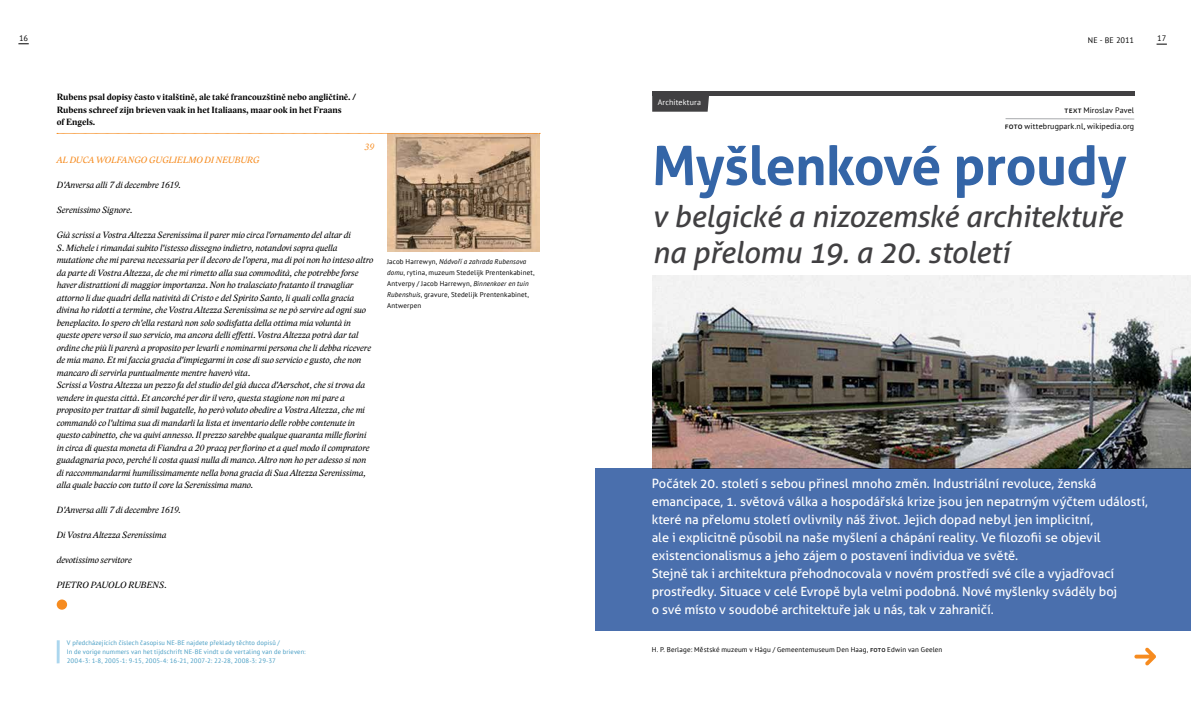
<style>
.page{position:relative;width:1191px;height:709px;background:#fff}
.page>*{position:absolute;margin:0;border:0;box-sizing:border-box;transform-origin:0 0}
.t1{font:700 54px "Aller";letter-spacing:-.015em;color:#3465a7}
.t2{font:italic 30px/36px "Aller";letter-spacing:-.015em;color:#414042}
.t3{font:12.8px/18px "Aller";letter-spacing:-.005em;color:#fff}
.t4{font:italic 9.3px/12.5px "Lido STF";letter-spacing:-.005em;color:#000}
.t5{font:700 9.3px/12.5px "Lido STF";letter-spacing:.005em;color:#000}
.t6{font:italic 9.3px "Lido STF";letter-spacing:.01em;color:#f68b1f}
.t7{font:8px/16px "PT Sans";letter-spacing:.01em;color:#000;text-align:right}
.t8{font:8px "PT Sans";letter-spacing:.015em;color:#fff}
.t9{font:7px/11px "PT Sans";letter-spacing:.02em;color:#000}
.t10{font:6.5px/9px "PT Sans";letter-spacing:.02em;color:#459cc3}
.s1{font-style:italic}
.s2{font-family:"Aller"}
</style>
<div class="page">
<img style="left:652px;top:275px;width:539px;height:193px">
<div style="left:595px;top:468px;width:596px;height:162px;background:#4a6fad"></div>
<img style="left:387px;top:134px;width:153px;height:117px">
<hr style="left:57px;top:640px;width:3px;height:23px;background:#abd6ee">
<div style="left:57px;top:599px;width:10px;height:10px;background:#f68b1f;border-radius:50%"></div>
<svg style="left:57px;top:133px;width:483px;height:1px"></svg>
<svg style="left:1005px;top:118px;width:130px;height:2px"></svg>
<svg style="left:652px;top:96px;width:57px;height:16px"></svg>
<hr style="left:652px;top:92px;width:482px;height:4px;background:#414042">
<svg style="left:1134px;top:647px;width:22px;height:18px"></svg>
<p class="t7" style="left:19px;top:30px;width:11px">16</p>
<p class="t7" style="left:1087px;top:32px;width:48px">NE - BE 2011</p>
<p class="t7" style="left:1157px;top:30px;width:11px">17</p>
<p class="t5" style="left:57px;top:91px;width:301px">Rubens psal dopisy často v italštině, ale také francouzštině nebo angličtině. /<br>Rubens schreef zijn brieven vaak in het Italiaans, maar ook in het Fraans<br>of Engels.</p>
<p class="t6" style="left:57px;top:155px;width:205px">AL DUCA WOLFANGO GUGLIELMO DI NEUBURG</p>
<p class="t4" style="left:57px;top:179px;width:126px">D'Anversa alli 7 di decembre 1619.</p>
<p class="t4" style="left:57px;top:204px;width:77px">Serenissimo Signore.</p>
<p class="t4" style="left:57px;top:229px;width:318px">Già scrissi a Vostra Altezza Serenissima il parer mio circa l'ornamento del altar di<br>S. Michele i rimandai subito l'istesso dissegno indietro, notandovi sopra quella mutatione che mi pareva necessaria per il decoro de l'opera, ma di poi non ho inteso altro da parte di Vostra Altezza, de che mi rimetto alla sua commodità, che potrebbe forse haver distrattioni di maggior importanza. Non ho tralasciato fratanto il travagliar attorno li due quadri della natività di Cristo e del Spirito Santo, li quali colla gracia divina ho ridotti a termine, che Vostra Altezza Serenissima se ne pò servire ad ogni suo beneplacito. Io spero ch'ella restarà non solo sodisfatta della ottima mia voluntà in queste opere verso il suo servicio, ma ancora delli effetti. Vostra Altezza potrà dar tal ordine che più li parerà a proposito per levarli e nominarmi persona che li debba ricevere de mia mano. Et mi faccia gracia d'impiegarmi in cose di suo servicio e gusto, che non mancaro di servirla puntualmente mentre haverò vita.<br>Scrissi a Vostra Altezza un pezzo fa del studio del già ducca d'Aerschot, che si trova da vendere in questa città. Et ancorché per dir il vero, questa stagione non mi pare a proposito per trattar di simil bagatelle, ho però voluto obedire a Vostra Altezza, che mi commandò co l'ultima sua di mandarli la lista et inventario delle robbe contenute in questo cabinetto, che va quivi annesso. Il prezzo sarebbe qualque quaranta mille fiorini in circa di questa moneta di Fiandra a 20 pracq per fiorino et a quel modo il compratore guadagnaria poco, perché li costa quasi nulla di manco. Altro non ho per adesso si non di raccommandarmi humilissimamente nella bona gracia di Sua Altezza Serenissima, alla quale baccio con tutto il core la Serenissima mano.</p>
<p class="t4" style="left:57px;top:504px;width:126px">D'Anversa alli 7 di decembre 1619.</p>
<p class="t4" style="left:57px;top:529px;width:111px">Di Vostra Altezza Serenissima</p>
<p class="t4" style="left:57px;top:554px;width:77px">devotissimo servitore</p>
<p class="t4" style="left:57px;top:579px;width:112px">PIETRO PAUOLO RUBENS.</p>
<p class="t6" style="left:364px;top:143px;width:11px">39</p>
<p class="t9" style="left:387px;top:255px;width:149px">Jacob Harrewyn, <span class="s1">Nádvoří a zahrada Rubensova domu</span>, rytina, muzeum Stedelijk Prentenkabinet, Antverpy / Jacob Harrewyn, <span class="s1">Binnenkoer en tuin Rubenshuis</span>, gravure, Stedelijk Prentenkabinet, Antwerpen</p>
<p class="t10" style="left:67px;top:638px;width:240px">V předcházejících číslech časopisu NE-BE najdete překlady těchto dopisů /<br>In de vorige nummers van het tijdschrift NE-BE vindt u de vertaling van de brieven:<br>2004-3: 1-8, 2005-1: 9-15, 2005-4: 16-21, 2007-2: 22-28, 2008-3: 29-37</p>
<p class="t8" style="left:657px;top:97px;width:45px">Architektura</p>
<h1 class="t1" style="left:652px;top:132px;width:476px">Myšlenkové proudy</h1>
<h2 class="t2" style="left:652px;top:198px;width:471px">v belgické a nizozemské architektuře na přelomu 19. a 20. století</h2>
<p class="t7" style="left:1005px;top:102px;width:131px"><span class="s2">text</span> Miroslav Pavel<br><span class="s2">foto</span> wittebrugpark.nl<span class="s2">,</span> wikipedia.org</p>
<p class="t3" style="left:651px;top:474px;width:497px">Počátek 20. století s sebou přinesl mnoho změn. Industriální revoluce, ženská emancipace, 1. světová válka a hospodářská krize jsou jen nepatrným výčtem událostí, které na přelomu století ovlivnily náš život. Jejich dopad nebyl jen implicitní,<br>ale i explicitně působil na naše myšlení a chápání reality. Ve filozofii se objevil existencionalismus a jeho zájem o postavení individua ve světě.<br>Stejně tak i architektura přehodnocovala v novém prostředí své cíle a vyjadřovací prostředky. Situace v celé Evropě byla velmi podobná. Nové myšlenky sváděly boj<br>o své místo v soudobé architektuře jak u nás, tak v zahraničí.</p>
<p class="t9" style="left:651px;top:644px;width:292px">H. P. Berlage: Městské muzeum v Hágu / Gemeentemuseum Den Haag, <span class="s2">foto</span> Edwin van Geelen</p>
</div>
